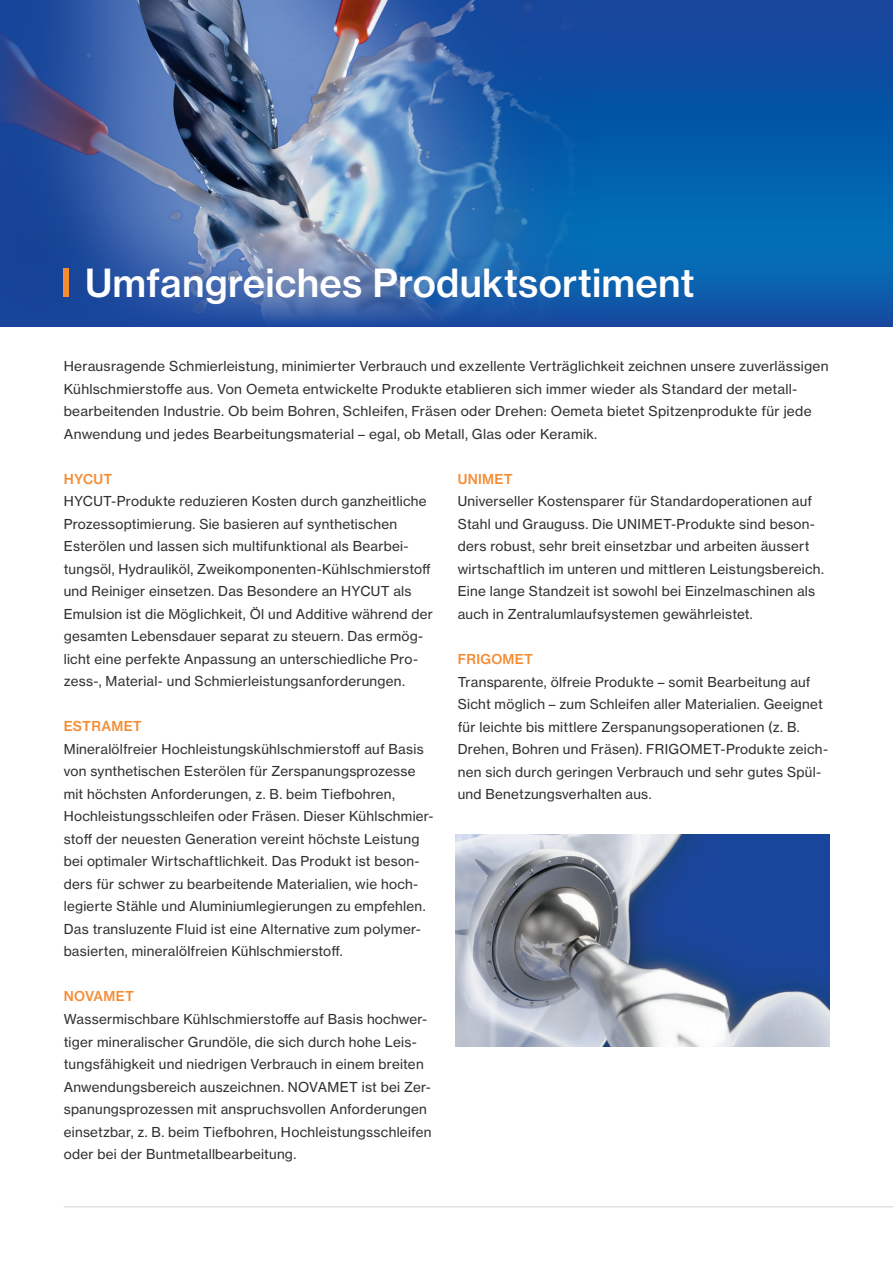
<style>
.page{position:relative;width:893px;height:1263px;background:#fff}
.page>*{position:absolute;margin:0;border:0;box-sizing:border-box;transform-origin:0 0}
.t1{font:38.25px "N Haas Grotesk TX Pro 65 Md";letter-spacing:.005em;color:#fff}
.t2{font:13.5px/22.5px "N Haas Grotesk TX Pro 55 Rg";letter-spacing:.02em;color:#312f30}
.t3{font:13.5px "N Haas Grotesk TX Pro 65 Md";letter-spacing:.02em;color:#f58b32}
</style>
<div class="page">
<svg style="left:595px;top:0;width:298px;height:213px;background:#0854a5"></svg>
<img style="left:268px;top:0;width:327px;height:213px">
<svg style="left:0;top:0;width:268px;height:213px;background:#415c95"></svg>
<svg style="left:0;top:213px;width:893px;height:113px;background:#2a67ad"></svg>
<hr style="left:64px;top:1206px;width:829px;height:1px;background:#d1d2d4">
<img style="left:455px;top:834px;width:374px;height:213px">
<div style="left:64px;top:268px;width:5px;height:28px;background:#f58b32"></div>
<h1 class="t1" style="left:85px;top:259px;width:611px">Umfangreiches Produktsortiment</h1>
<p class="t2" style="left:64px;top:355px;width:766px">Herausragende Schmierleistung, minimierter Verbrauch und exzellente Verträglichkeit zeichnen unsere zuverlässigen Kühlschmierstoffe aus. Von Oemeta entwickelte Produkte etablieren sich immer wieder als Standard der metall&shy;bearbeitenden Industrie. Ob beim Bohren, Schleifen, Fräsen oder Drehen: Oemeta bietet Spitzenprodukte für jede Anwendung und jedes Bearbeitungsmaterial – egal, ob Metall, Glas oder Keramik.</p>
<p class="t3" style="left:64px;top:470px;width:50px">HYCUT</p>
<p class="t2" style="left:64px;top:490px;width:371px">HYCUT-Produkte reduzieren Kosten durch ganzheitliche Prozessoptimierung. Sie basieren auf synthetischen Esterölen und lassen sich multifunktional als Bearbei&shy;tungsöl, Hydrauliköl, Zweikomponenten-Kühlschmierstoff und Reiniger einsetzen. Das Besondere an HYCUT als Emulsion ist die Möglichkeit, Öl und Additive während der gesamten Lebensdauer separat zu steuern. Das ermög&shy;licht eine perfekte Anpassung an unterschiedliche Pro&shy;zess-, Material- und Schmierleistungsanforderungen.</p>
<p class="t3" style="left:64px;top:718px;width:80px">ESTRAMET</p>
<p class="t2" style="left:64px;top:738px;width:371px">Mineralölfreier Hochleistungskühlschmierstoff auf Basis von synthetischen Esterölen für Zerspanungsprozesse mit höchsten Anforderungen, z. B. beim Tiefbohren, Hochleistungsschleifen oder Fräsen. Dieser Kühlschmier&shy;stoff der neuesten Generation vereint höchste Leistung bei optimaler Wirtschaftlichkeit. Das Produkt ist beson&shy;ders für schwer zu bearbeitende Materialien, wie hoch&shy;legierte Stähle und Aluminiumlegierungen zu empfehlen.<br>Das transluzente Fluid ist eine Alternative zum polymer&shy;basierten, mineralölfreien Kühlschmierstoff.</p>
<p class="t3" style="left:64px;top:988px;width:72px">NOVAMET</p>
<p class="t2" style="left:64px;top:1008px;width:369px">Wassermischbare Kühlschmierstoffe auf Basis hochwer&shy;tiger mineralischer Grundöle, die sich durch hohe Leis&shy;tungsfähigkeit und niedrigen Verbrauch in einem breiten Anwendungsbereich auszeichnen. NOVAMET ist bei Zer&shy;spanungsprozessen mit anspruchsvollen Anforderungen einsetzbar, z. B. beim Tiefbohren, Hochleistungsschleifen oder bei der Buntmetallbearbeitung.</p>
<p class="t3" style="left:458px;top:471px;width:57px">UNIMET</p>
<p class="t2" style="left:458px;top:490px;width:368px">Universeller Kostensparer für Standardoperationen auf Stahl und Grauguss. Die UNIMET-Produkte sind beson&shy;ders robust, sehr breit einsetzbar und arbeiten äussert wirtschaftlich im unteren und mittleren Leistungsbereich.<br>Eine lange Standzeit ist sowohl bei Einzelmaschinen als auch in Zentralumlaufsystemen gewährleistet.</p>
<p class="t3" style="left:458px;top:651px;width:77px">FRIGOMET</p>
<p class="t2" style="left:458px;top:670px;width:372px">Transparente, ölfreie Produkte – somit Bearbeitung auf Sicht möglich – zum Schleifen aller Materialien. Geeignet für leichte bis mittlere Zerspanungsoperationen (z. B.<br>Drehen, Bohren und Fräsen). FRIGOMET-Produkte zeich&shy;nen sich durch geringen Verbrauch und sehr gutes Spül&shy;und Benetzungsverhalten aus.</p>
</div>
